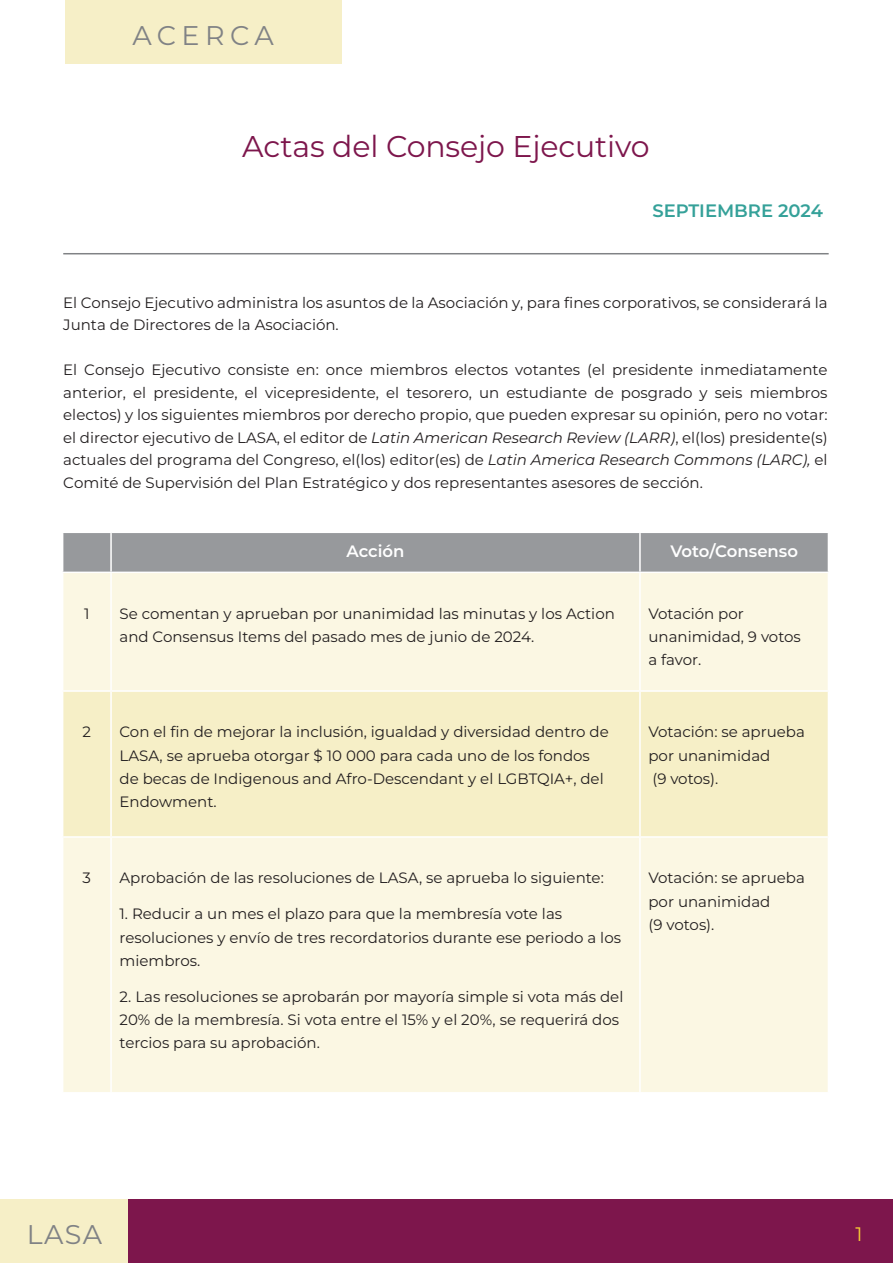
<style>
.page{position:relative;width:893px;height:1263px;background:#fff}
.page>*{position:absolute;margin:0;border:0;box-sizing:border-box;transform-origin:0 0}
.Titulares_guinda{font:30px "Montserrat";letter-spacing:-.005em;color:#7d164c}
.t1{font:27px "Montserrat";letter-spacing:.185em;color:#808285}
.t2{font:19.5px "Montserrat";color:#f8ce34}
.Titulares_guinda-2{font:600 18px "Montserrat";color:#35a199}
.Cuerpo_de_texto{font:600 16.5px "Montserrat";color:#fff}
.Cuerpo_de_texto-2{font:15px/23.2px "Montserrat";color:#231f20}
.s1{font-style:italic}
</style>
<div class="page">
<div style="left:65px;top:0;width:276px;height:64px;background:#f6efc7"></div>
<div style="left:0;top:1199px;width:129px;height:64px;background:#f6efc7"></div>
<div style="left:129px;top:1199px;width:764px;height:64px;background:#7d164c"></div>
<hr style="left:63px;top:253px;width:766px;height:1px;background:#808285">
<div style="left:63px;top:533px;width:765px;height:39px;background:#97999c"></div>
<div style="left:63px;top:573px;width:765px;height:117px;background:#fbf7e3"></div>
<div style="left:63px;top:692px;width:765px;height:144px;background:#f6efc7"></div>
<div style="left:63px;top:838px;width:765px;height:254px;background:#fbf7e3"></div>
<hr style="left:110px;top:533px;width:2px;height:39px;background:#fff">
<hr style="left:639px;top:533px;width:2px;height:39px;background:#fff">
<hr style="left:110px;top:573px;width:2px;height:117px;background:#fff">
<hr style="left:639px;top:573px;width:2px;height:117px;background:#fff">
<hr style="left:110px;top:692px;width:2px;height:144px;background:#fff">
<hr style="left:639px;top:692px;width:2px;height:144px;background:#fff">
<hr style="left:110px;top:838px;width:2px;height:254px;background:#fff">
<hr style="left:639px;top:838px;width:2px;height:254px;background:#fff">
<h2 class="t1" style="left:132px;top:17px;width:143px">ACERCA</h2>
<p class="Titulares_guinda" style="left:242px;top:125px;width:409px">Actas del Consejo Ejecutivo</p>
<p class="Titulares_guinda-2" style="left:652px;top:198px;width:172px">SEPTIEMBRE 2024</p>
<p class="Cuerpo_de_texto-2" style="left:63px;top:291px;width:766px;line-height:22.5px">El Consejo Ejecutivo administra los asuntos de la Asociación y, para fines corporativos, se considerará la<br>Junta de Directores de la Asociación.</p>
<p class="Cuerpo_de_texto-2" style="left:63px;top:358px;width:766px;line-height:22.5px;text-align:justify">El Consejo Ejecutivo consiste en: once miembros electos votantes (el presidente inmediatamente anterior, el presidente, el vicepresidente, el tesorero, un estudiante de posgrado y seis miembros electos) y los siguientes miembros por derecho propio, que pueden expresar su opinión, pero no votar: el director ejecutivo de LASA, el editor de <span class="s1">Latin American Research Review (LARR)</span>, el(los) presidente(s) actuales del programa del Congreso, el(los) editor(es) de <span class="s1">Latin America Research Commons (LARC),</span> el Comité de Supervisión del Plan Estratégico y dos representantes asesores de sección.</p>
<p class="Cuerpo_de_texto" style="left:346px;top:539px;width:60px">Acción</p>
<p class="Cuerpo_de_texto" style="left:670px;top:539px;width:129px">Voto/Consenso</p>
<p class="Cuerpo_de_texto-2" style="left:84px;top:601px;width:7px">1</p>
<p class="Cuerpo_de_texto-2" style="left:120px;top:601px;width:497px">Se comentan y aprueban por unanimidad las minutas y los Action and Consensus Items del pasado mes de junio de 2024.</p>
<p class="Cuerpo_de_texto-2" style="left:648px;top:601px;width:154px">Votación por unanimidad, 9 votos a favor.</p>
<p class="Cuerpo_de_texto-2" style="left:83px;top:720px;width:10px">2</p>
<p class="Cuerpo_de_texto-2" style="left:120px;top:720px;width:491px">Con el fin de mejorar la inclusión, igualdad y diversidad dentro de LASA, se aprueba otorgar $ 10 000 para cada uno de los fondos de becas de Indigenous and Afro-Descendant y el LGBTQIA+, del Endowment.</p>
<p class="Cuerpo_de_texto-2" style="left:648px;top:720px;width:158px">Votación: se aprueba por unanimidad<br>(9 votos).</p>
<p class="Cuerpo_de_texto-2" style="left:83px;top:866px;width:10px">3</p>
<p class="Cuerpo_de_texto-2" style="left:120px;top:866px;width:486px">Aprobación de las resoluciones de LASA, se aprueba lo siguiente:</p>
<p class="Cuerpo_de_texto-2" style="left:120px;top:902px;width:503px">1. Reducir a un mes el plazo para que la membresía vote las resoluciones y envío de tres recordatorios durante ese periodo a los miembros.</p>
<p class="Cuerpo_de_texto-2" style="left:120px;top:984px;width:505px">2. Las resoluciones se aprobarán por mayoría simple si vota más del<br>20% de la membresía. Si vota entre el 15% y el 20%, se requerirá dos tercios para su aprobación.</p>
<p class="Cuerpo_de_texto-2" style="left:648px;top:866px;width:158px">Votación: se aprueba por unanimidad<br>(9 votos).</p>
<h2 class="t1" style="left:27px;top:1216px;width:77px">LASA</h2>
<h3 class="t2" style="left:855px;top:1220px;width:9px">1</h3>
</div>
